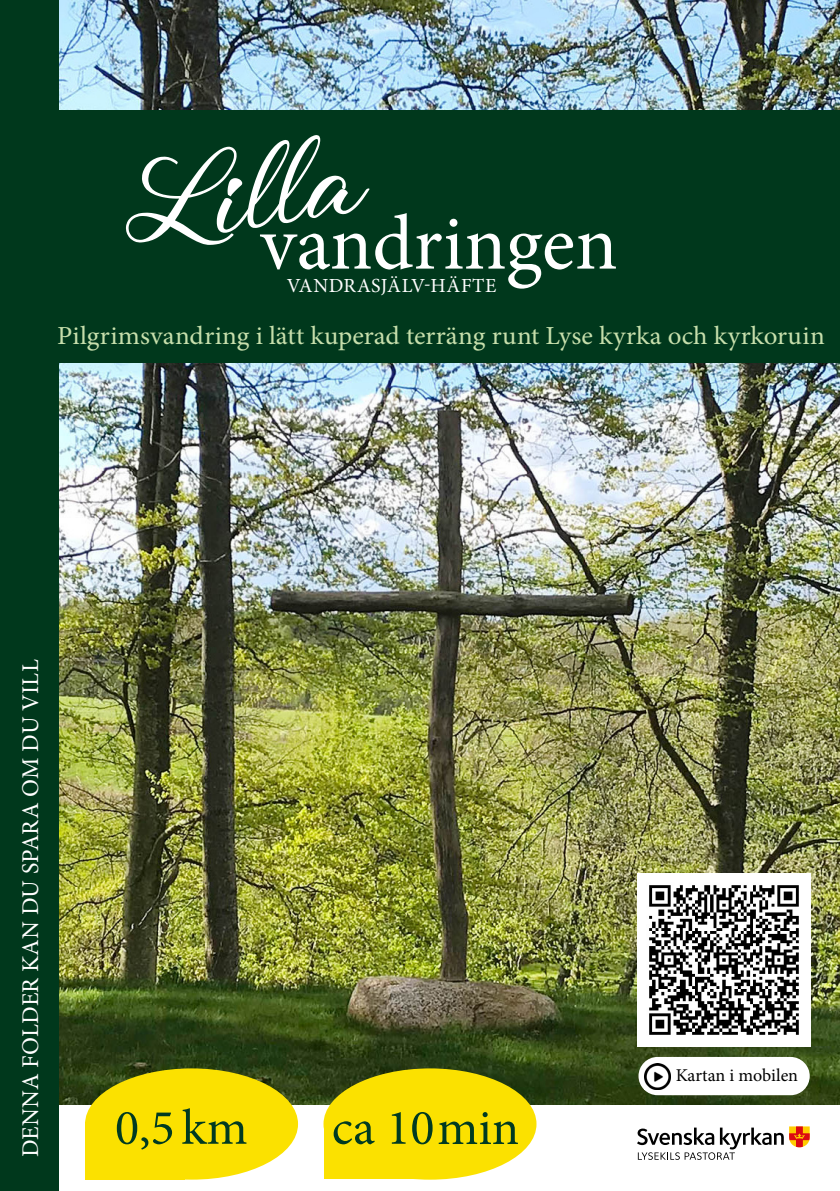
<style>
.page{position:relative;width:840px;height:1191px;background:#fff}
.page>*{position:absolute;margin:0;border:0;box-sizing:border-box;transform-origin:0 0}
.t1{font:82px "august";color:#fff}
.t2{font:78px "Minion Pro";color:#fff}
.t3{font:50px "Minion Pro";color:#003a21}
.t4{font:26px "Minion Pro";letter-spacing:.005em;color:#c7dfac;scale:1.04 1}
.t5{font:24px "Minion Pro";letter-spacing:.005em;color:#fff}
.t6{font:20px "Minion Pro";letter-spacing:.025em;color:#fff}
.t7{font:18px "Minion Pro";letter-spacing:-.005em;color:#000}
</style>
<div class="page">
<img style="left:58px;top:0;width:781px;height:111px">
<img style="left:58px;top:363px;width:781px;height:741px">
<svg style="left:637px;top:1126px;width:172px;height:33px"></svg>
<div style="left:0;top:0;width:58px;height:1191px;background:#00381c"></div>
<div style="left:58px;top:111px;width:781px;height:252px;background:#00381c"></div>
<div style="left:638px;top:1057px;width:171px;height:38px;background:#fff;border-radius:19px"></div>
<img style="left:644px;top:1063px;width:26px;height:26px">
<div style="left:323px;top:1068px;width:213px;height:111px;background:#fbe100;border-radius:50%"></div>
<div style="left:85px;top:1068px;width:213px;height:111px;background:#fbe100;border-radius:50%"></div>
<div style="left:85px;top:1121px;width:99px;height:58px;background:#fbe100"></div>
<div style="left:323px;top:1121px;width:100px;height:58px;background:#fbe100"></div>
<img style="left:636px;top:873px;width:173px;height:173px">
<h1 class="t1" style="left:117px;top:173px;width:244px;rotate:-9deg">Lilla</h1>
<h2 class="t2" style="left:260px;top:191px;width:359px">vandringen</h2>
<p class="t6" style="left:286px;top:272px;width:211px">VANDRASJÄLV-HÄFTE</p>
<p class="t4" style="left:57px;top:318px;width:739px">Pilgrimsvandring i lätt kuperad terräng runt Lyse kyrka och kyrkoruin</p>
<p class="t5" style="left:14px;top:1157px;width:499px;rotate:-90deg">DENNA FOLDER KAN DU SPARA OM DU VILL</p>
<h3 class="t3" style="left:115px;top:1094px;width:134px">0,5 km</h3>
<h3 class="t3" style="left:331px;top:1094px;width:189px">ca 10min</h3>
<p class="t7" style="left:675px;top:1063px;width:124px">Kartan i mobilen</p>
</div>
